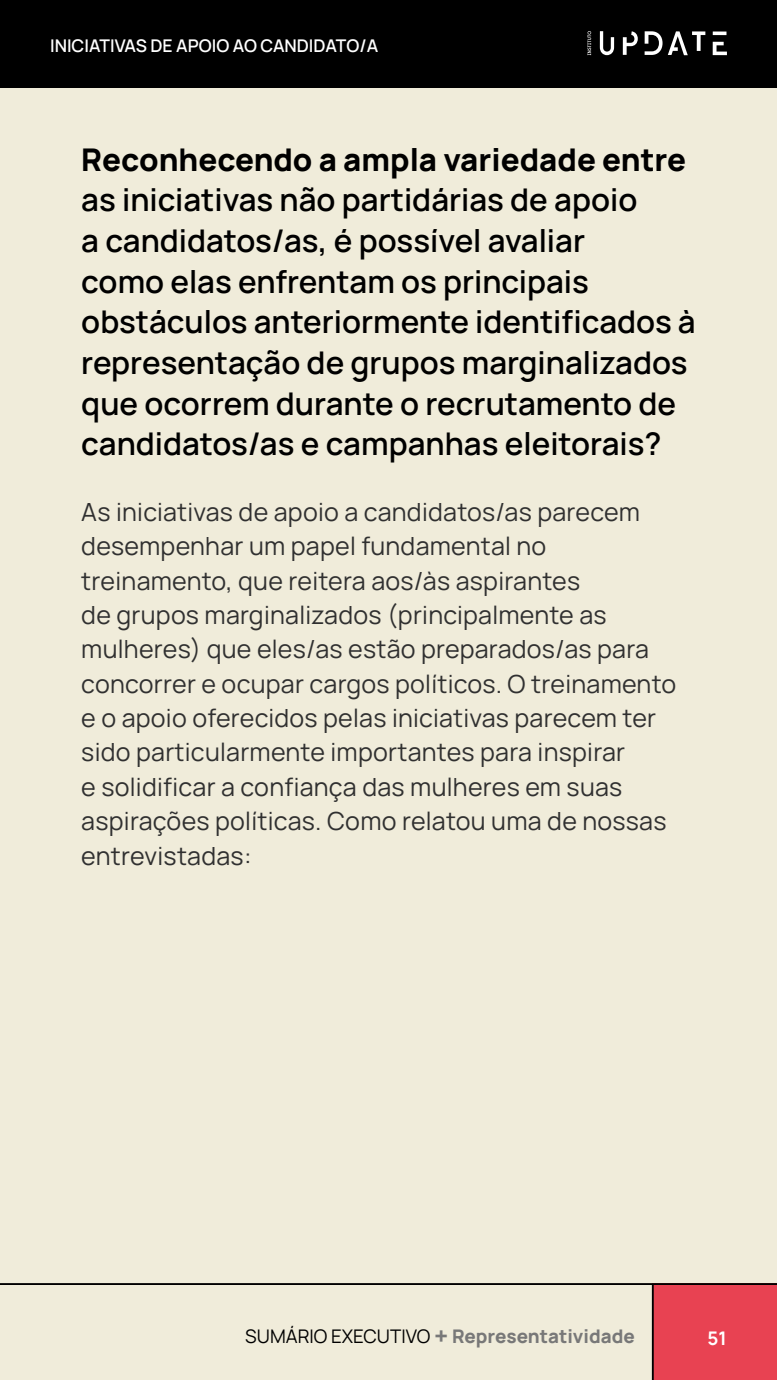
<style>
.page{position:relative;width:777px;height:1380px;background:#fff}
.page>*{position:absolute;margin:0;border:0;box-sizing:border-box;transform-origin:0 0}
.t1{font:600 31.25px/40.6px "Manrope";color:#000}
.t2{font:800 31.25px "Manrope";color:#000}
.t3{font:25px/34.4px "Manrope";letter-spacing:.01em;color:#303030}
.t4{font:800 18.75px "Manrope";color:#787878}
.t5{font:700 18.75px "Manrope";color:#fff}
.t6{font:600 17.5px "Manrope";color:#fff}
.s1{font-weight:400;color:#000}
.s2{font-size:25px}
</style>
<div class="page">
<div style="left:0;top:88px;width:776px;height:1292px;background:#f0ecda"></div>
<div style="left:651px;top:1283px;width:125px;height:97px;background:#e84252"></div>
<div style="left:0;top:0;width:776px;height:88px;background:#000"></div>
<svg style="left:599px;top:31px;width:15px;height:24px"></svg>
<hr style="left:712px;top:32px;width:14px;height:3px;background:#fff">
<svg style="left:712px;top:42px;width:14px;height:13px"></svg>
<svg style="left:644px;top:31px;width:61px;height:24px"></svg>
<svg style="left:622px;top:31px;width:15px;height:24px"></svg>
<svg style="left:587px;top:31px;width:4px;height:24px"></svg>
<hr style="left:651px;top:1285px;width:2px;height:95px;background:#000">
<hr style="left:0;top:1283px;width:776px;height:2px;background:#000">
<p class="t6" style="left:50px;top:34px;width:329px">INICIATIVAS DE APOIO AO CANDIDATO/A</p>
<p class="t2" style="left:81px;top:137px;width:606px">Reconhecendo a ampla variedade entre</p>
<p class="t1" style="left:81px;top:178px;width:615px">as iniciativas não partidárias de apoio<br>a candidatos/as, é possível avaliar<br>como elas enfrentam os principais obstáculos anteriormente identificados à representação de grupos marginalizados que ocorrem durante o recrutamento de candidatos/as e campanhas eleitorais?</p>
<p class="t3" style="left:81px;top:493px;width:596px">As iniciativas de apoio a candidatos/as parecem desempenhar um papel fundamental no treinamento, que reitera aos/às aspirantes<br>de grupos marginalizados (principalmente as mulheres) que eles/as estão preparados/as para concorrer e ocupar cargos políticos. O treinamento e o apoio oferecidos pelas iniciativas parecem ter sido particularmente importantes para inspirar<br>e solidificar a confiança das mulheres em suas aspirações políticas. Como relatou uma de nossas entrevistadas:</p>
<p class="t4" style="left:245px;top:1323px;width:391px"><span class="s1">SUMÁRIO EXECUTIVO</span> <span class="s2">+</span> Representatividade</p>
<p class="t5" style="left:707px;top:1325px;width:21px">51</p>
</div>
